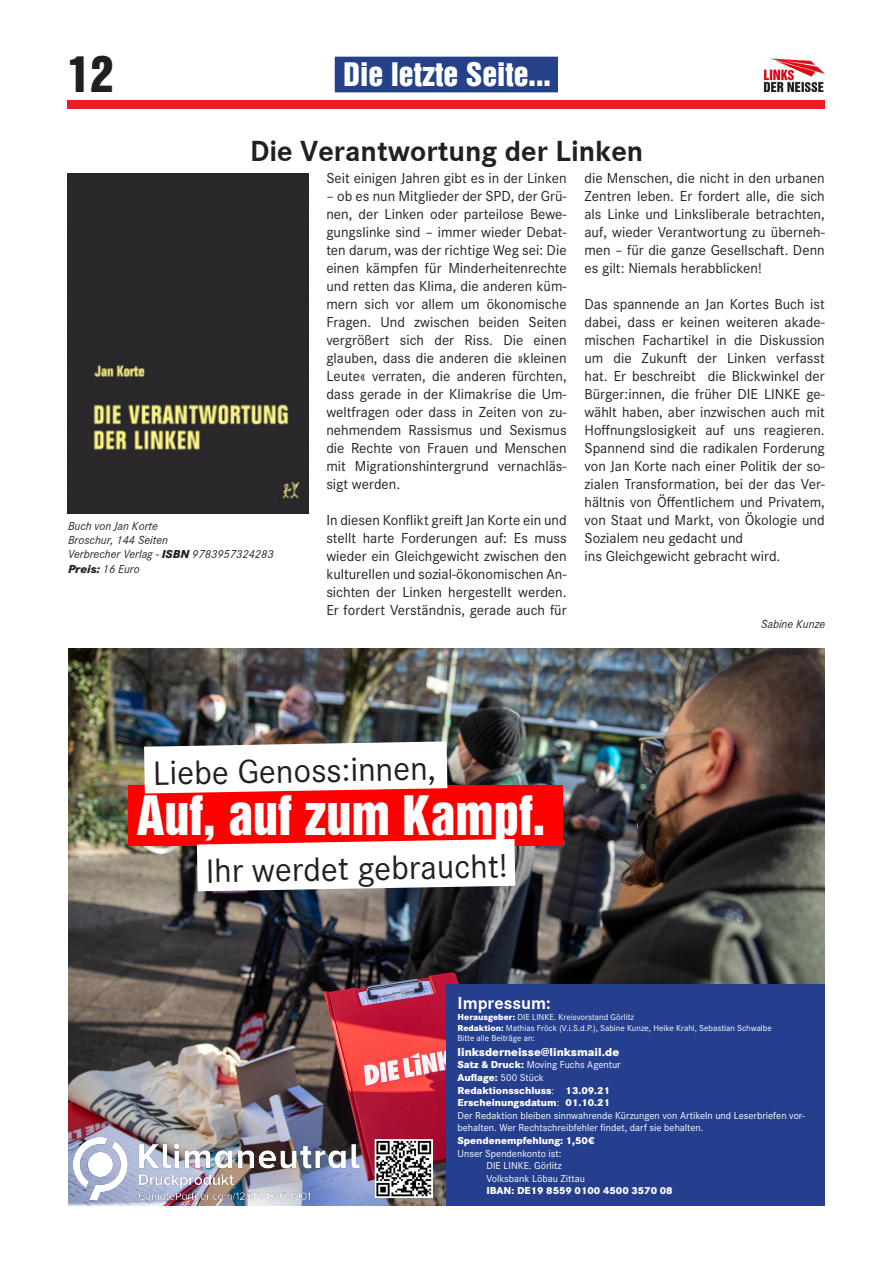
<style>
.page{position:relative;width:893px;height:1263px;background:#fff}
.page>*{position:absolute;margin:0;border:0;box-sizing:border-box;transform-origin:0 0}
.t1{font:49.8px "Helvetica Inserat";color:#fff}
.t2{font:45.6px "Helvetica Inserat";color:#231f20}
.t3{font:34.8px "Corporate S Regular";color:#231f20}
.Überschrift{font:30px "Corporate S Bold";color:#231f20}
.t4{font:29.7px "Helvetica Inserat";color:#fff}
.Überschrift-2{font:18px "Corporate S Bold";color:#fff}
.Absatz_Corpo{font:15px/18px "Corporate S Pro";color:#231f20;text-align:justify}
.Autoren___Bildunters{font:italic 12px "Corporate S Regular";color:#231f20}
.Absatz_Corpo-2{font:800 12px "Corporate S Pro";color:#fff}
.Autoren___Bildunters-2{font:italic 800 12px "Corporate S";color:#231f20}
.Absatz_Corpo-3{font:800 10.5px/12.6px "Corporate S Pro";color:#fff}
.Absatz_Corpo-4{font:10.5px/12.6px "Corporate S Pro";color:#fff}
.Absatz_Corpo-5{font:9px "Corporate S Pro";color:#fff}
.s1{font-family:"Corporate S";font-weight:800}
.s2{font-family:"Corporate S Regular";font-weight:400}
.s3{font-weight:800}
.s4{font-weight:400}
</style>
<div class="page">
<div style="left:68px;top:100px;width:757px;height:9px;background:#ee1d23"></div>
<div style="left:335px;top:57px;width:223px;height:35px;background:#24418a"></div>
<img style="left:764px;top:58px;width:61px;height:34px">
<img style="left:68px;top:648px;width:757px;height:557px">
<div style="left:128px;top:785px;width:434px;height:61px;background:#f00"></div>
<svg style="left:144px;top:741px;width:303px;height:52px"></svg>
<svg style="left:197px;top:839px;width:318px;height:52px"></svg>
<div style="left:446px;top:984px;width:379px;height:221px;background:#253f8e"></div>
<img style="left:67px;top:173px;width:241px;height:341px">
<img style="left:73px;top:1137px;width:360px;height:63px">
<p class="t2" style="left:68px;top:46px;width:47px">12</p>
<p class="t4" style="left:344px;top:57px;width:209px">Die letzte Seite...</p>
<p class="Überschrift" style="left:250px;top:133px;width:395px">Die Verantwortung der Linken</p>
<p class="Autoren___Bildunters" style="left:68px;top:519px;width:91px">Buch von Jan Korte</p>
<p class="Autoren___Bildunters" style="left:68px;top:533px;width:102px">Broschur, 144 Seiten</p>
<p class="Autoren___Bildunters" style="left:68px;top:548px;width:207px">Verbrecher Verlag - <span class="s1">ISBN</span> 9783957324283</p>
<p class="Autoren___Bildunters-2" style="left:68px;top:560px;width:73px">Preis: <span class="s2">16 Euro</span></p>
<p class="Absatz_Corpo" style="left:326px;top:168px;width:242px">Seit einigen Jahren gibt es in der Linken</p>
<p class="Absatz_Corpo" style="left:326px;top:186px;width:242px">– ob es nun Mitglieder der SPD, der Grü&shy;nen, der Linken oder parteilose Bewe&shy;gungslinke sind – immer wieder Debat&shy;ten darum, was der richtige Weg sei: Die einen kämpfen für Minderheitenrechte und retten das Klima, die anderen küm&shy;mern sich vor allem um ökonomische Fragen. Und zwischen beiden Seiten vergrößert sich der Riss. Die einen glauben, dass die anderen die »kleinen Leute« verraten, die anderen fürchten, dass gerade in der Klimakrise die Um&shy;weltfragen oder dass in Zeiten von zu&shy;nehmendem Rassismus und Sexismus die Rechte von Frauen und Menschen mit Migrationshintergrund vernachläs&shy;sigt werden.</p>
<p class="Absatz_Corpo" style="left:326px;top:510px;width:242px">In diesen Konflikt greift Jan Korte ein und stellt harte Forderungen auf: Es muss wieder ein Gleichgewicht zwischen den kulturellen und sozial-ökonomischen An&shy;sichten der Linken hergestellt werden.<br>Er fordert Verständnis, gerade auch für</p>
<p class="Absatz_Corpo" style="left:584px;top:168px;width:242px">die Menschen, die nicht in den urbanen Zentren leben. Er fordert alle, die sich als Linke und Linksliberale betrachten, auf, wieder Verantwortung zu überneh&shy;men – für die ganze Gesellschaft. Denn es gilt: Niemals herabblicken!</p>
<p class="Absatz_Corpo" style="left:584px;top:294px;width:242px">Das spannende an Jan Kortes Buch ist dabei, dass er keinen weiteren akade&shy;mischen Fachartikel in die Diskussion um die Zukunft der Linken verfasst hat. Er beschreibt die Blickwinkel der Bürger:innen, die früher DIE LINKE ge&shy;wählt haben, aber inzwischen auch mit Hoffnungslosigkeit auf uns reagieren.<br>Spannend sind die radikalen Forderung von Jan Korte nach einer Politik der so&shy;zialen Transformation, bei der das Ver&shy;hältnis von Öffentlichem und Privatem, von Staat und Markt, von Ökologie und Sozialem neu gedacht und</p>
<p class="Absatz_Corpo" style="left:584px;top:546px;width:197px">ins Gleichgewicht gebracht wird.</p>
<p class="Autoren___Bildunters" style="left:761px;top:617px;width:66px">Sabine Kunze</p>
<p class="t3" style="left:153px;top:754px;width:285px;rotate:-1deg">Liebe Genoss:innen,</p>
<p class="t1" style="left:137px;top:785px;width:410px">Auf, auf zum Kampf.</p>
<p class="t3" style="left:206px;top:852px;width:303px;rotate:-1deg">Ihr werdet gebraucht!</p>
<p class="Überschrift-2" style="left:458px;top:992px;width:95px">Impressum:</p>
<p class="Absatz_Corpo-5" style="left:458px;top:1010px;width:178px"><span class="s3">Herausgeber:</span> DIE LINKE. Kreisvorstand Görlitz</p>
<p class="Absatz_Corpo-5" style="left:458px;top:1021px;width:316px"><span class="s3">Redaktion:</span> Mathias Fröck (V.i.S.d.P.), Sabine Kunze, Heike Krahl, Sebastian Schwalbe</p>
<p class="Absatz_Corpo-5" style="left:458px;top:1032px;width:79px">Bitte alle Beiträge an:</p>
<p class="Absatz_Corpo-2" style="left:458px;top:1042px;width:163px">linksderneisse@linksmail.de</p>
<p class="Absatz_Corpo-3" style="left:458px;top:1058px;width:165px">Satz &amp; Druck: <span class="s4">Moving Fuchs Agentur<br></span>Auflage: <span class="s4">500 Stück<br></span>Redaktionsschluss<span class="s4">:</span> 13.09.21</p>
<p class="Absatz_Corpo-3" style="left:458px;top:1095px;width:154px">Erscheinungsdatum<span class="s4">:</span> 01.10.21</p>
<p class="Absatz_Corpo-4" style="left:458px;top:1108px;width:349px">Der Redaktion bleiben sinnwahrende Kürzungen von Artikeln und Leserbriefen vor&shy;behalten. Wer Rechtschreibfehler findet, darf sie behalten.</p>
<p class="Absatz_Corpo-3" style="left:458px;top:1133px;width:138px">Spendenempfehlung: 1,50€<br><span class="s4">Unser Spendenkonto ist:</span></p>
<p class="Absatz_Corpo-4" style="left:486px;top:1158px;width:77px">DIE LINKE. Görlitz</p>
<p class="Absatz_Corpo-3" style="left:486px;top:1171px;width:188px"><span class="s4">Volksbank Löbau Zittau<br></span>IBAN: DE19 8559 0100 4500 3570 08</p>
</div>
